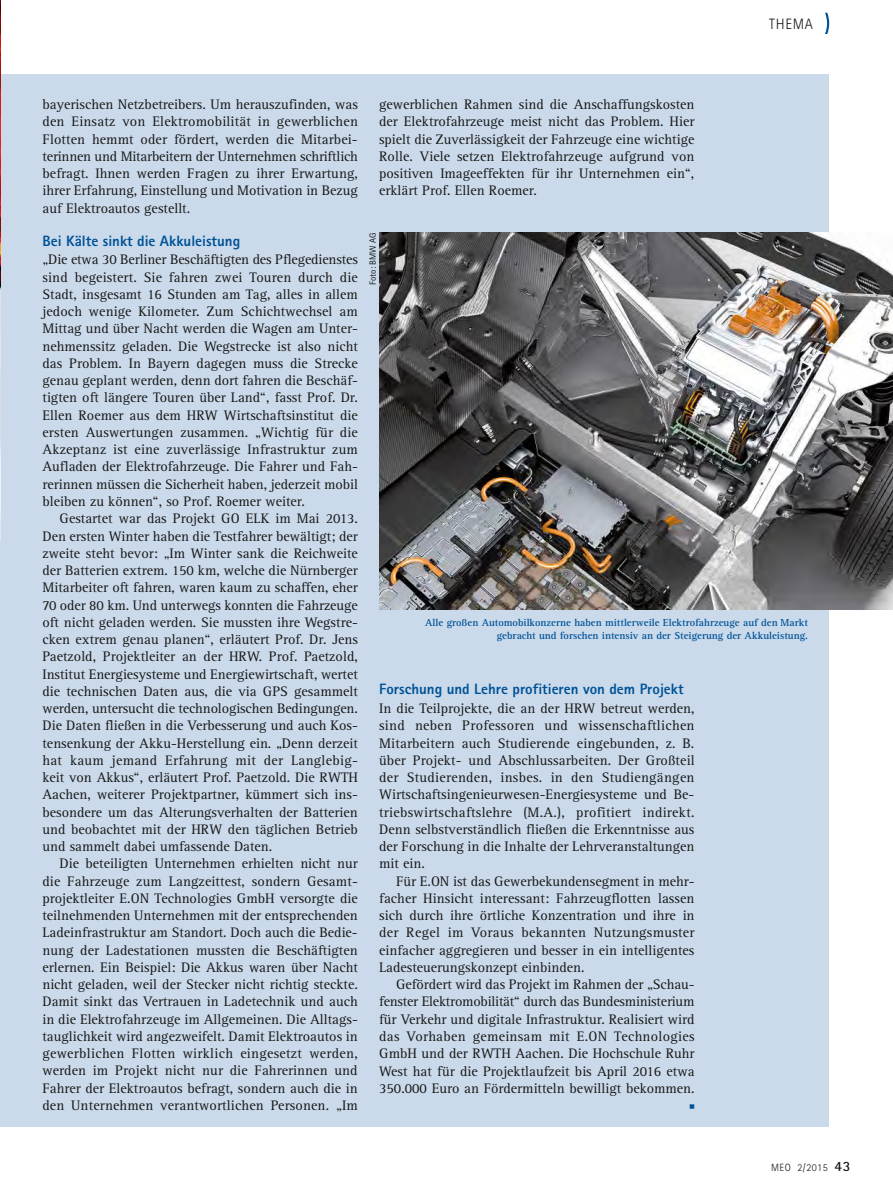
<style>
.page{position:relative;width:893px;height:1191px;background:#fff}
.page>*{position:absolute;margin:0;border:0;box-sizing:border-box;transform-origin:0 0}
.t1{font:800 15px "Agfa Rotis Sans Serif";color:#005296}
.t2{font:300 15px "Agfa Rotis Sans Serif";letter-spacing:.05em;color:#181716}
.t3{font:14.25px/17.2px "Agfa Rotis Serif";color:#181716;text-align:justify}
.t4{font:700 10.5px/13.5px "Agfa Rotis Serif";color:#005296;text-align:right}
.t5{font:300 10.5px "Agfa Rotis Sans Serif";letter-spacing:.05em;color:#181716}
.t6{font:9px "Agfa Rotis Sans Serif";color:#181716}
.t7{font:6px "Zapf Dingbats";color:#005296}
.s1{font-weight:700;font-size:14.25px}
</style>
<div class="page">
<div style="left:0;top:74px;width:829px;height:1053px;background:#cadaeb"></div>
<img style="left:0;top:0;width:1px;height:540px">
<svg style="left:825px;top:13px;width:4px;height:21px"></svg>
<img style="left:379px;top:233px;width:514px;height:376px">
<p class="t2" style="left:769px;top:15px;width:45px">THEMA</p>
<p class="t3" style="left:43px;top:95px;width:317px">bayerischen Netzbetreibers. Um herauszufinden, was den Einsatz von Elektromobilität in gewerblichen Flotten hemmt oder fördert, werden die Mitarbei - terinnen und Mitarbeitern der Unternehmen schriftlich befragt. Ihnen werden Fragen zu ihrer Erwartung, ihrer Erfahrung, Einstellung und Motivation in Bezug auf Elektroautos gestellt.</p>
<p class="t1" style="left:43px;top:232px;width:199px">Bei Kälte sinkt die Akkuleistung</p>
<p class="t3" style="left:43px;top:251px;width:317px">„Die etwa 30 Berliner Beschäftigten des Pflegedienstes sind begeistert. Sie fahren zwei Touren durch die Stadt, insgesamt 16 Stunden am Tag, alles in allem jedoch wenige Kilometer. Zum Schichtwechsel am Mittag und über Nacht werden die Wagen am Unter&shy;nehmenssitz geladen. Die Wegstrecke ist also nicht das Problem. In Bayern dagegen muss die Strecke genau geplant werden, denn dort fahren die Beschäf&shy;tigten oft längere Touren über Land“, fasst Prof. Dr.<br>Ellen Roemer aus dem HRW Wirtschaftsinstitut die ersten Auswertungen zusammen. „Wichtig für die Akzeptanz ist eine zuverlässige Infrastruktur zum Aufladen der Elektrofahrzeuge. Die Fahrer und Fah&shy;rerinnen müssen die Sicherheit haben, jederzeit mobil bleiben zu können“, so Prof. Roemer weiter.</p>
<p class="t3" style="left:42px;top:510px;width:317px;text-indent:17px">Gestartet war das Projekt GO ELK im Mai 2013.<br>Den ersten Winter haben die Testfahrer bewältigt; der zweite steht bevor: „Im Winter sank die Reichweite der Batterien extrem. 150 km, welche die Nürnberger Mitarbeiter oft fahren, waren kaum zu schaffen, eher 70 oder 80 km. Und unterwegs konnten die Fahrzeuge oft nicht geladen werden. Sie mussten ihre Wegstre&shy;cken extrem genau planen“, erläutert Prof. Dr. Jens Paetzold, Projektleiter an der HRW. Prof. Paetzold, Institut Energiesysteme und Energiewirtschaft, wertet die technischen Daten aus, die via GPS gesammelt werden, untersucht die technologischen Bedingungen.<br>Die Daten fließen in die Verbesserung und auch Kos&shy;tensenkung der Akku-Herstellung ein. „Denn derzeit hat kaum jemand Erfahrung mit der Langlebig - keit von Akkus“, erläutert Prof. Paetzold. Die RWTH Aachen, weiterer Projektpartner, kümmert sich ins&shy;besondere um das Alterungsverhalten der Batterien und beobachtet mit der HRW den täglichen Betrieb und sammelt dabei umfassende Daten.</p>
<p class="t3" style="left:42px;top:855px;width:317px;text-indent:17px">Die beteiligten Unternehmen erhielten nicht nur die Fahrzeuge zum Langzeittest, sondern Gesamt - projektleiter E.ON Technologies GmbH versorgte die teilnehmenden Unternehmen mit der entsprechenden Ladeinfrastruktur am Standort. Doch auch die Bedie&shy;nung der Ladestationen mussten die Beschäftigten erlernen. Ein Beispiel: Die Akkus waren über Nacht nicht geladen, weil der Stecker nicht richtig steckte.<br>Damit sinkt das Vertrauen in Ladetechnik und auch in die Elektrofahrzeuge im Allgemeinen. Die Alltags&shy;tauglichkeit wird angezweifelt. Damit Elektroautos in gewerblichen Flotten wirklich eingesetzt werden, werden im Projekt nicht nur die Fahrerinnen und Fahrer der Elektroautos befragt, sondern auch die in den Unternehmen verantwortlichen Personen. „Im</p>
<p class="t3" style="left:379px;top:95px;width:317px">gewerblichen Rahmen sind die Anschaffungskosten der Elektrofahrzeuge meist nicht das Problem. Hier spielt die Zuverlässigkeit der Fahrzeuge eine wichtige Rolle. Viele setzen Elektrofahrzeuge aufgrund von positiven Imageeffekten für ihr Unternehmen ein“, erklärt Prof. Ellen Roemer.</p>
<p class="t6" style="left:367px;top:285px;width:54px;rotate:-90deg">Foto: BMW AG</p>
<p class="t4" style="left:425px;top:615px;width:384px">Alle großen Automobilkonzerne haben mittlerweile Elektrofahrzeuge auf den Markt gebracht und forschen intensiv an der Steigerung der Akkuleistung.</p>
<p class="t1" style="left:379px;top:680px;width:306px">Forschung und Lehre profitieren von dem Projekt</p>
<p class="t3" style="left:379px;top:699px;width:317px">In die Teilprojekte, die an der HRW betreut werden, sind neben Professoren und wissenschaftlichen Mitarbeitern auch Studierende eingebunden, z. B. über Projekt- und Abschlussarbeiten. Der Großteil der Studierenden, insbes. in den Studiengängen Wirtschaftsingenieurwesen-Energiesysteme und Be&shy;triebswirtschaftslehre (M.A.), profitiert indirekt.<br>Denn selbst verständlich fließen die Erkenntnisse aus der Forschung in die Inhalte der Lehrveranstaltungen mit ein.</p>
<p class="t3" style="left:379px;top:872px;width:317px;text-indent:17px">Für E.ON ist das Gewerbekundensegment in mehr&shy;facher Hinsicht interessant: Fahrzeugflotten lassen sich durch ihre örtliche Konzentration und ihre in der Regel im Voraus bekannten Nutzungsmuster einfacher aggregieren und besser in ein intelligentes Ladesteuerungskonzept einbinden.</p>
<p class="t3" style="left:379px;top:975px;width:317px;text-indent:17px">Gefördert wird das Projekt im Rahmen der „Schau&shy;fenster Elektromobilität“ durch das Bundesministerium für Verkehr und digitale Infrastruktur. Realisiert wird das Vorhaben gemeinsam mit E.ON Technologies GmbH und der RWTH Aachen. Die Hochschule Ruhr West hat für die Projektlaufzeit bis April 2016 etwa 350.000 Euro an Fördermitteln bewilligt bekommen.</p>
<p class="t7" style="left:690px;top:1102px;width:6px">■</p>
<p class="t5" style="left:771px;top:1161px;width:81px">MEO 2/2015 <span class="s1">43</span></p>
</div>
